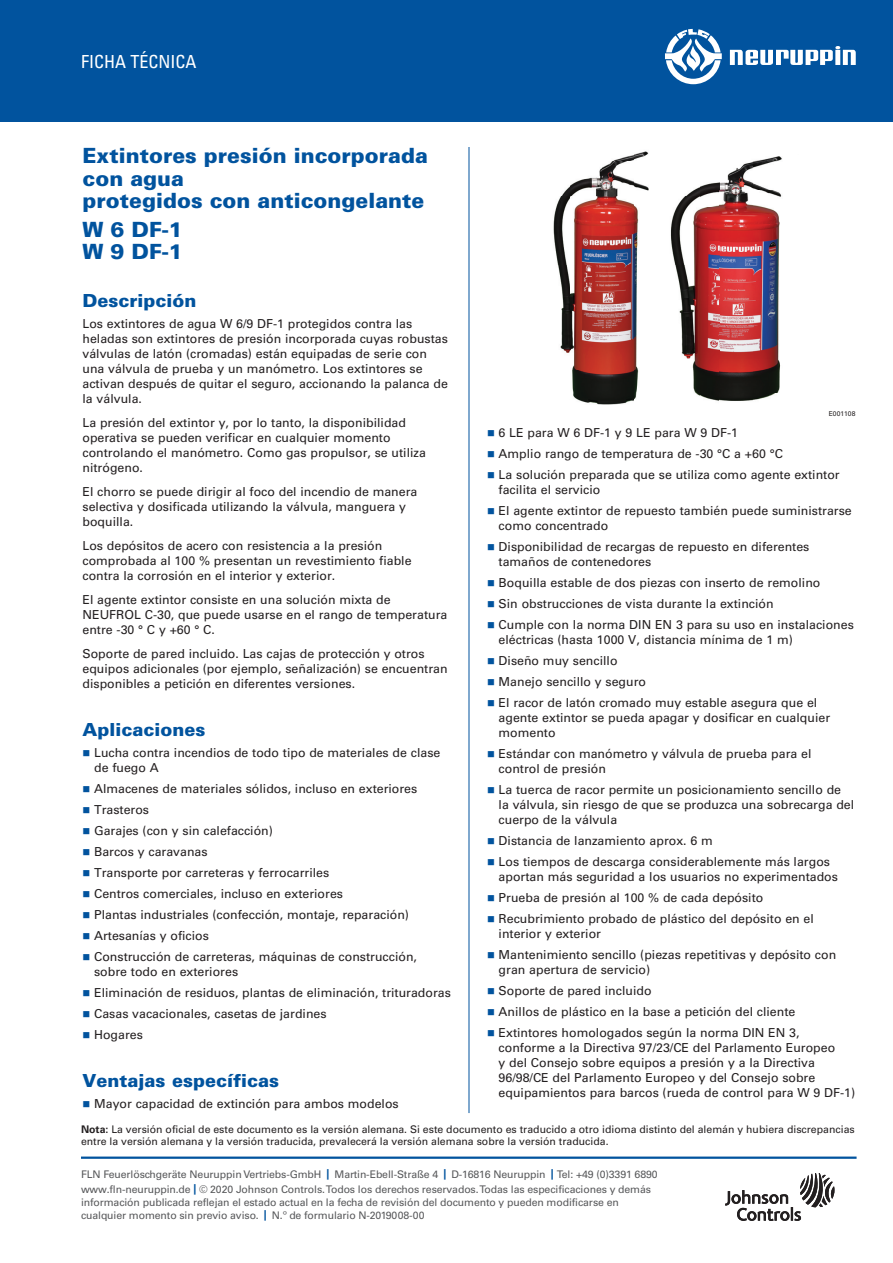
<style>
.page{position:relative;width:893px;height:1263px;background:#fff}
.page>*{position:absolute;margin:0;border:0;box-sizing:border-box;transform-origin:0 0}
._02_Data_Sheet_Heade{font:900 21px/22.5px "Univers LT Std";color:#01539e}
._03_12_pt_Blue_Heade{font:900 18px "Univers LT Std";color:#01539e}
._01_DATA_SHEET{font:condensed 18px "Univers LT Std";color:#fff}
._08_Bullet_Text{font:12.3px/15px "Univers LT Std";color:#231f20}
._06_Text_8_25{font:12.3px/15px "Univers LT Std";color:#231f20}
._05_Text_1st_Graph{font:12.3px/15px "Univers LT Std";color:#231f20}
._07_Bullet_Text_1st{font:12.3px/15px "Univers LT Std";color:#231f20}
._27_Tagline-Boilerpl{font:10.5px/15px "Univers LT Std";letter-spacing:-.01em;color:#57585a}
._16_Note_7_pt__type{font:10.5px/12px "Univers LT Std";color:#231f20}
._15___of_Art_Drawing{font:6.75px "Univers LT Std";color:#231f20}
.s1{color:#01539e}
.s2{font-weight:700}
.s3{font-weight:700;color:#01539e}
</style>
<div class="page">
<hr style="left:81px;top:1156px;width:775px;height:3px;background:#01539e">
<div style="left:0;top:0;width:893px;height:122px;background:#01539e"></div>
<hr style="left:469px;top:147px;width:1px;height:966px;background:#01539e">
<img style="left:553px;top:151px;width:229px;height:254px">
<svg style="left:665px;top:29px;width:57px;height:55px"></svg>
<svg style="left:730px;top:46px;width:126px;height:19px"></svg>
<svg style="left:725px;top:1173px;width:109px;height:48px"></svg>
<p class="_01_DATA_SHEET" style="left:81px;top:50px;width:117px">FICHA TÉCNICA</p>
<p class="_02_Data_Sheet_Heade" style="left:82px;top:144px;width:347px">Extintores presión incorporada con agua</p>
<p class="_02_Data_Sheet_Heade" style="left:82px;top:189px;width:343px">protegidos con anticongelante</p>
<p class="_02_Data_Sheet_Heade" style="left:82px;top:218px;width:102px">W 6 DF-1</p>
<p class="_02_Data_Sheet_Heade" style="left:82px;top:240px;width:102px">W 9 DF-1</p>
<p class="_03_12_pt_Blue_Heade" style="left:82px;top:289px;width:115px">Descripción</p>
<p class="_05_Text_1st_Graph" style="left:82px;top:316px;width:367px">Los extintores de agua W 6/9 DF-1 protegidos contra las heladas son extintores de presión incorporada cuyas robustas válvulas de latón (cromadas) están equipadas de serie con una válvula de prueba y un manómetro. Los extintores se activan después de quitar el seguro, accionando la palanca de la válvula.</p>
<p class="_06_Text_8_25" style="left:82px;top:415px;width:345px">La presión del extintor y, por lo tanto, la disponibilidad operativa se pueden verificar en cualquier momento controlando el manómetro. Como gas propulsor, se utiliza nitrógeno.</p>
<p class="_06_Text_8_25" style="left:82px;top:484px;width:336px">El chorro se puede dirigir al foco del incendio de manera selectiva y dosificada utilizando la válvula, manguera y boquilla.</p>
<p class="_06_Text_8_25" style="left:82px;top:538px;width:331px">Los depósitos de acero con resistencia a la presión comprobada al 100 % presentan un revestimiento fiable contra la corrosión en el interior y exterior.</p>
<p class="_06_Text_8_25" style="left:82px;top:592px;width:366px">El agente extintor consiste en una solución mixta de<br>NEUFROL C-30, que puede usarse en el rango de temperatura entre -30 ° C y +60 ° C.</p>
<p class="_06_Text_8_25" style="left:82px;top:646px;width:367px">Soporte de pared incluido. Las cajas de protección y otros equipos adicionales (por ejemplo, señalización) se encuentran disponibles a petición en diferentes versiones.</p>
<p class="_03_12_pt_Blue_Heade" style="left:82px;top:718px;width:124px">Aplicaciones</p>
<p class="_07_Bullet_Text_1st" style="left:94px;top:745px;width:348px;text-indent:-12px"><span class="s1">■</span> Lucha contra incendios de todo tipo de materiales de clase de fuego A</p>
<p class="_08_Bullet_Text" style="left:82px;top:781px;width:336px"><span class="s1">■</span> Almacenes de materiales sólidos, incluso en exteriores</p>
<p class="_08_Bullet_Text" style="left:82px;top:802px;width:68px"><span class="s1">■</span> Trasteros</p>
<p class="_08_Bullet_Text" style="left:82px;top:823px;width:192px"><span class="s1">■</span> Garajes (con y sin calefacción)</p>
<p class="_08_Bullet_Text" style="left:82px;top:844px;width:127px"><span class="s1">■</span> Barcos y caravanas</p>
<p class="_08_Bullet_Text" style="left:82px;top:865px;width:248px"><span class="s1">■</span> Transporte por carreteras y ferrocarriles</p>
<p class="_08_Bullet_Text" style="left:82px;top:886px;width:262px"><span class="s1">■</span> Centros comerciales, incluso en exteriores</p>
<p class="_08_Bullet_Text" style="left:82px;top:907px;width:328px"><span class="s1">■</span> Plantas industriales (confección, montaje, reparación)</p>
<p class="_08_Bullet_Text" style="left:82px;top:928px;width:128px"><span class="s1">■</span> Artesanías y oficios</p>
<p class="_08_Bullet_Text" style="left:94px;top:949px;width:324px;text-indent:-12px"><span class="s1">■</span> Construcción de carreteras, máquinas de construcción, sobre todo en exteriores</p>
<p class="_08_Bullet_Text" style="left:82px;top:985px;width:370px"><span class="s1">■</span> Eliminación de residuos, plantas de eliminación, trituradoras</p>
<p class="_08_Bullet_Text" style="left:82px;top:1006px;width:246px"><span class="s1">■</span> Casas vacacionales, casetas de jardines</p>
<p class="_08_Bullet_Text" style="left:82px;top:1027px;width:62px"><span class="s1">■</span> Hogares</p>
<p class="_03_12_pt_Blue_Heade" style="left:82px;top:1069px;width:198px">Ventajas específicas</p>
<p class="_07_Bullet_Text_1st" style="left:82px;top:1096px;width:318px"><span class="s1">■</span> Mayor capacidad de extinción para ambos modelos</p>
<p class="_15___of_Art_Drawing" style="left:829px;top:409px;width:28px">E001108</p>
<p class="_08_Bullet_Text" style="left:487px;top:425px;width:253px"><span class="s1">■</span> 6 LE para W 6 DF-1 y 9 LE para W 9 DF-1</p>
<p class="_08_Bullet_Text" style="left:487px;top:446px;width:297px"><span class="s1">■</span> Amplio rango de temperatura de -30 °C a +60 °C</p>
<p class="_08_Bullet_Text" style="left:499px;top:467px;width:343px;text-indent:-12px"><span class="s1">■</span> La solución preparada que se utiliza como agente extintor facilita el servicio</p>
<p class="_08_Bullet_Text" style="left:499px;top:503px;width:355px;text-indent:-12px"><span class="s1">■</span> El agente extintor de repuesto también puede suministrarse como concentrado</p>
<p class="_08_Bullet_Text" style="left:499px;top:539px;width:312px;text-indent:-12px"><span class="s1">■</span> Disponibilidad de recargas de repuesto en diferentes tamaños de contenedores</p>
<p class="_08_Bullet_Text" style="left:487px;top:575px;width:335px"><span class="s1">■</span> Boquilla estable de dos piezas con inserto de remolino</p>
<p class="_08_Bullet_Text" style="left:487px;top:596px;width:288px"><span class="s1">■</span> Sin obstrucciones de vista durante la extinción</p>
<p class="_08_Bullet_Text" style="left:499px;top:617px;width:357px;text-indent:-12px"><span class="s1">■</span> Cumple con la norma DIN EN 3 para su uso en instalaciones eléctricas (hasta 1000 V, distancia mínima de 1 m)</p>
<p class="_08_Bullet_Text" style="left:487px;top:653px;width:132px"><span class="s1">■</span> Diseño muy sencillo</p>
<p class="_08_Bullet_Text" style="left:487px;top:674px;width:161px"><span class="s1">■</span> Manejo sencillo y seguro</p>
<p class="_08_Bullet_Text" style="left:499px;top:695px;width:333px;text-indent:-12px"><span class="s1">■</span> El racor de latón cromado muy estable asegura que el agente extintor se pueda apagar y dosificar en cualquier momento</p>
<p class="_08_Bullet_Text" style="left:499px;top:746px;width:314px;text-indent:-12px"><span class="s1">■</span> Estándar con manómetro y válvula de prueba para el control de presión</p>
<p class="_08_Bullet_Text" style="left:499px;top:782px;width:357px;text-indent:-12px"><span class="s1">■</span> La tuerca de racor permite un posicionamiento sencillo de la válvula, sin riesgo de que se produzca una sobrecarga del cuerpo de la válvula</p>
<p class="_08_Bullet_Text" style="left:487px;top:833px;width:227px"><span class="s1">■</span> Distancia de lanzamiento aprox. 6 m</p>
<p class="_08_Bullet_Text" style="left:499px;top:854px;width:341px;text-indent:-12px"><span class="s1">■</span> Los tiempos de descarga considerablemente más largos aportan más seguridad a los usuarios no experimentados</p>
<p class="_08_Bullet_Text" style="left:487px;top:890px;width:278px"><span class="s1">■</span> Prueba de presión al 100 % de cada depósito</p>
<p class="_08_Bullet_Text" style="left:499px;top:911px;width:317px;text-indent:-12px"><span class="s1">■</span> Recubrimiento probado de plástico del depósito en el interior y exterior</p>
<p class="_08_Bullet_Text" style="left:499px;top:947px;width:339px;text-indent:-12px"><span class="s1">■</span> Mantenimiento sencillo (piezas repetitivas y depósito con gran apertura de servicio)</p>
<p class="_08_Bullet_Text" style="left:487px;top:983px;width:166px"><span class="s1">■</span> Soporte de pared incluido</p>
<p class="_08_Bullet_Text" style="left:487px;top:1004px;width:310px"><span class="s1">■</span> Anillos de plástico en la base a petición del cliente</p>
<p class="_08_Bullet_Text" style="left:499px;top:1025px;width:358px;text-indent:-12px"><span class="s1">■</span> Extintores homologados según la norma DIN EN 3, conforme a la Directiva 97/23/CE del Parlamento Europeo<br>y del Consejo sobre equipos a presión y a la Directiva 96/98/CE del Parlamento Europeo y del Consejo sobre equipamientos para barcos (rueda de control para W 9 DF-1)</p>
<p class="_16_Note_7_pt__type" style="left:81px;top:1123px;width:775px"><span class="s2">Nota:</span> La versión oficial de este documento es la versión alemana. Si este documento es traducido a otro idioma distinto del alemán y hubiera discrepancias entre la versión alemana y la versión traducida, prevalecerá la versión alemana sobre la versión traducida.</p>
<p class="_27_Tagline-Boilerpl" style="left:81px;top:1167px;width:578px">FLN Feuerlöschgeräte Neuruppin Vertriebs-GmbH <span class="s3">|</span> Martin-Ebell-Straße 4 <span class="s3">|</span> D-16816 Neuruppin <span class="s3">|</span> Tel: +49 (0)3391 6890 www.fln-neuruppin.de <span class="s3">|</span> © 2020 Johnson Controls. Todos los derechos reservados. Todas las especificaciones y demás</p>
<p class="_27_Tagline-Boilerpl" style="left:81px;top:1196px;width:539px;line-height:13.2px">información publicada reflejan el estado actual en la fecha de revisión del documento y pueden modificarse en cualquier momento sin previo aviso. <span class="s3">|</span> N.º de formulario N-2019008-00</p>
</div>
